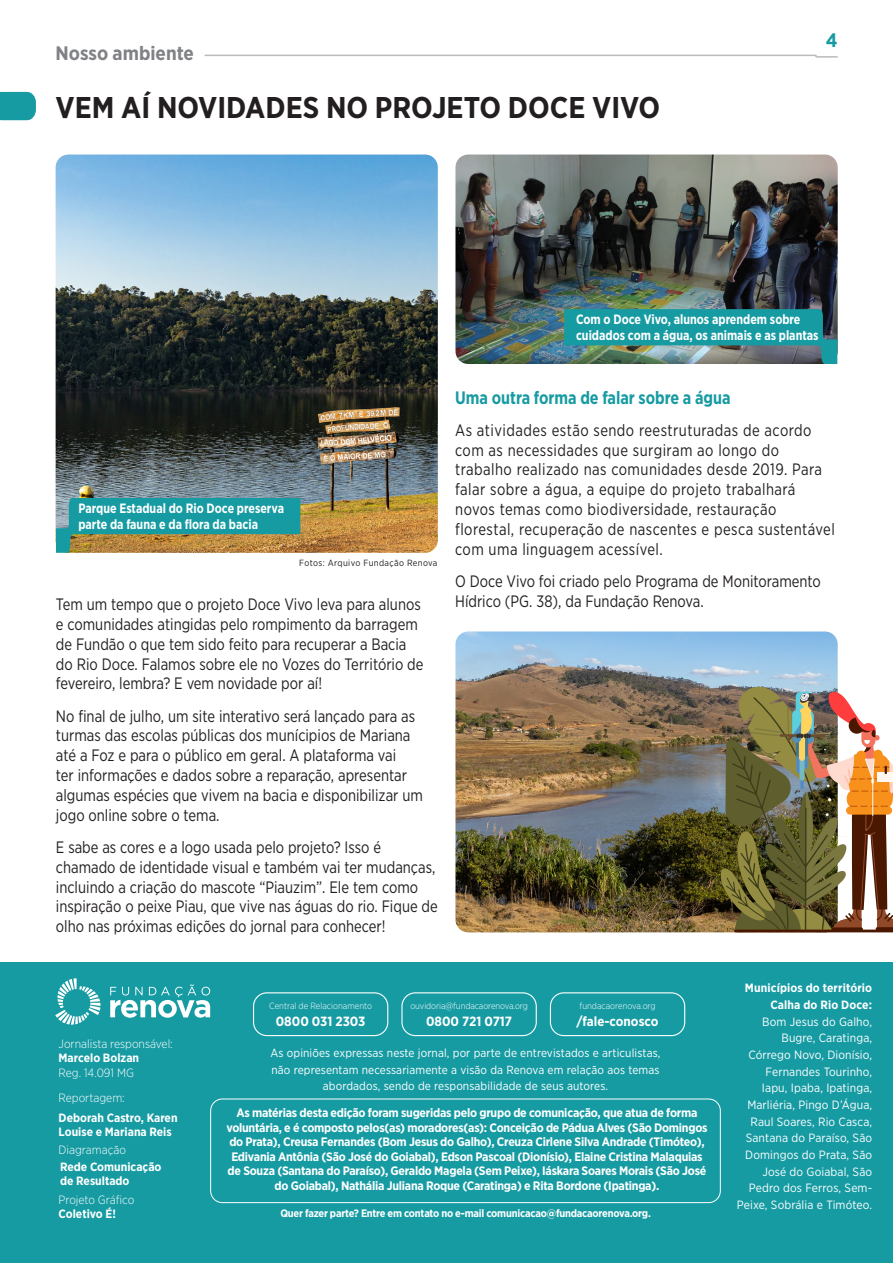
<style>
.page{position:relative;width:893px;height:1263px;background:#fff}
.page>*{position:absolute;margin:0;border:0;box-sizing:border-box;transform-origin:0 0}
.t1{font:700 30px "Gotham Narrow";color:#231f20}
.t2{font:700 19.5px "Gotham Narrow";color:#808285}
.t3{font:700 19.5px "Gotham Narrow";color:#179ba3}
.Corpo{font:700 18px "Gotham Narrow";color:#179ba3;scale:.91 1}
.Corpo-2{font:16.5px/19.8px "Gotham Narrow";color:#231f20;scale:.91 1}
.Corpo-3{font:16.5px/19.8px "Gotham Narrow";letter-spacing:.03em;color:#231f20;scale:.91 1}
.Corpo-4{font:700 13.5px/16.2px "Gotham Narrow";color:#fff;scale:.91 1}
.t4{font:700 13.35px "Gotham Narrow";color:#fff}
.t5{font:700 12.3px/14.5px "Gotham Narrow";letter-spacing:-.02em;color:#fff;text-align:center}
.t6{font:12px/16.6px "Gotham Narrow";letter-spacing:.01em;color:#fff;text-align:right}
.t7{font:700 12px/14.4px "Gotham Narrow";color:#fff}
.t8{font:300 12px "Gotham Narrow";color:#fff}
.t9{font:11.7px/16.6px "Gotham Narrow";letter-spacing:.01em;color:#fff;text-align:center}
.t10{font:700 10.8px "Gotham Narrow";letter-spacing:-.02em;color:#fff}
.t11{font:300 9px "Gotham Narrow";letter-spacing:-.01em;color:#fff}
.Corpo-5{font:9px "Gotham Narrow";letter-spacing:.04em;color:#231f20}
</style>
<div class="page">
<svg style="left:204px;top:54px;width:634px;height:4px"></svg>
<svg style="left:0;top:92px;width:36px;height:28px"></svg>
<div style="left:0;top:963px;width:893px;height:300px;background:#179ba3"></div>
<div style="left:253px;top:992px;width:135px;height:44px;border:1px solid #fff;border-radius:13px"></div>
<div style="left:401px;top:992px;width:136px;height:44px;border:1px solid #fff;border-radius:13px"></div>
<div style="left:550px;top:992px;width:135px;height:44px;border:1px solid #fff;border-radius:13px"></div>
<div style="left:210px;top:1098px;width:511px;height:105px;border:1px solid #fff;border-radius:12px"></div>
<img style="left:455px;top:155px;width:383px;height:209px">
<img style="left:564px;top:309px;width:273px;height:55px">
<img style="left:56px;top:155px;width:382px;height:398px">
<img style="left:455px;top:631px;width:383px;height:301px">
<svg style="left:56px;top:498px;width:244px;height:55px;background:#4e9483"></svg>
<img style="left:720px;top:686px;width:173px;height:246px">
<svg style="left:110px;top:984px;width:100px;height:34px"></svg>
<svg style="left:55px;top:978px;width:45px;height:46px"></svg>
<p class="t2" style="left:55px;top:41px;width:140px">Nosso ambiente</p>
<p class="t1" style="left:56px;top:88px;width:606px">VEM AÍ NOVIDADES NO PROJETO DOCE VIVO</p>
<p class="t3" style="left:826px;top:27px;width:13px">4</p>
<p class="Corpo-4" style="left:576px;top:311px;width:268px">Com o Doce Vivo, alunos aprendem sobre cuidados com a água, os animais e as plantas</p>
<p class="Corpo-4" style="left:78px;top:500px;width:227px">Parque Estadual do Rio Doce preserva parte da fauna e da flora da bacia</p>
<p class="Corpo-5" style="left:299px;top:557px;width:140px">Fotos: Arquivo Fundação Renova</p>
<p class="Corpo-2" style="left:56px;top:594px;width:405px">Tem um tempo que o projeto Doce Vivo leva para alunos e comunidades atingidas pelo rompimento da barragem de Fundão o que tem sido feito para recuperar a Bacia do Rio Doce. Falamos sobre ele no Vozes do Território de fevereiro, lembra? E vem novidade por aí!</p>
<p class="Corpo-2" style="left:56px;top:706px;width:405px">No final de julho, um site interativo será lançado para as turmas das escolas públicas dos munícipios de Mariana até a Foz e para o público em geral. A plataforma vai<br>ter informações e dados sobre a reparação, apresentar algumas espécies que vivem na bacia e disponibilizar um jogo online sobre o tema.</p>
<p class="Corpo-2" style="left:56px;top:837px;width:421px">E sabe as cores e a logo usada pelo projeto? Isso é chamado de identidade visual e também vai ter mudanças, incluindo a criação do mascote “Piauzim”. Ele tem como inspiração o peixe Piau, que vive nas águas do rio. Fique de olho nas próximas edições do jornal para conhecer!</p>
<p class="Corpo" style="left:455px;top:386px;width:304px">Uma outra forma de falar sobre a água</p>
<p class="Corpo-3" style="left:455px;top:420px;width:419px">As atividades estão sendo reestruturadas de acordo com as necessidades que surgiram ao longo do trabalho realizado nas comunidades desde 2019. Para falar sobre a água, a equipe do projeto trabalhará novos temas como biodiversidade, restauração florestal, recuperação de nascentes e pesca sustentável com uma linguagem acessível.</p>
<p class="Corpo-2" style="left:455px;top:571px;width:403px">O Doce Vivo foi criado pelo Programa de Monitoramento<br>Hídrico (PG. 38), da Fundação Renova.</p>
<p class="t8" style="left:59px;top:1037px;width:116px">Jornalista responsável:</p>
<p class="t7" style="left:59px;top:1051px;width:82px">Marcelo Bolzan</p>
<p class="t8" style="left:59px;top:1065px;width:77px">Reg. 14.091 MG</p>
<p class="t8" style="left:59px;top:1090px;width:68px">Reportagem:</p>
<p class="t11" style="left:579px;top:1001px;width:78px">fundacaorenova.org</p>
<p class="t9" style="left:271px;top:1044px;width:391px">As opiniões expressas neste jornal, por parte de entrevistados e articulistas, não representam necessariamente a visão da Renova em relação aos temas abordados, sendo de responsabilidade de seus autores.</p>
<p class="t11" style="left:410px;top:1001px;width:119px">ouvidoria@fundacaorenova.org</p>
<p class="t11" style="left:269px;top:1001px;width:104px">Central de Relacionamento</p>
<p class="t4" style="left:276px;top:1013px;width:91px">0800 031 2303</p>
<p class="t4" style="left:426px;top:1013px;width:88px">0800 721 0717</p>
<p class="t4" style="left:577px;top:1013px;width:83px">/fale-conosco</p>
<p class="t7" style="left:59px;top:1110px;width:121px">Deborah Castro, Karen<br>Louise e Mariana Reis</p>
<p class="t5" style="left:226px;top:1105px;width:483px">As matérias desta edição foram sugeridas pelo grupo de comunicação, que atua de forma voluntária, e é composto pelos(as) moradores(as): Conceição de Pádua Alves (São Domingos do Prata), Creusa Fernandes (Bom Jesus do Galho), Creuza Cirlene Silva Andrade (Timóteo), Edivania Antônia (São José do Goiabal), Edson Pascoal (Dionísio), Elaine Cristina Malaquias de Souza (Santana do Paraíso), Geraldo Magela (Sem Peixe), Iáskara Soares Morais (São José do Goiabal), Nathália Juliana Roque (Caratinga) e Rita Bordone (Ipatinga).</p>
<p class="t10" style="left:280px;top:1206px;width:372px">Quer fazer parte? Entre em contato no e-mail comunicacao@fundacaorenova.org.</p>
<p class="t8" style="left:59px;top:1142px;width:69px">Diagramação</p>
<p class="t7" style="left:60px;top:1159px;width:103px">Rede Comunicação de Resultado</p>
<p class="t8" style="left:59px;top:1192px;width:77px">Projeto Gráfico</p>
<p class="t7" style="left:59px;top:1206px;width:59px">Coletivo É!</p>
<p class="t7" style="left:745px;top:980px;width:129px;line-height:16.6px;text-align:right">Municípios do território<br>Calha do Rio Doce:</p>
<p class="t6" style="left:737px;top:1013px;width:137px">Bom Jesus do Galho,<br>Bugre, Caratinga,<br>Córrego Novo, Dionísio,<br>Fernandes Tourinho,<br>Iapu, Ipaba, Ipatinga,<br>Marliéria, Pingo D’Água,<br>Raul Soares, Rio Casca,<br>Santana do Paraíso, São<br>Domingos do Prata, São<br>José do Goiabal, São<br>Pedro dos Ferros, Sem-<br>Peixe, Sobrália e Timóteo.</p>
</div>
